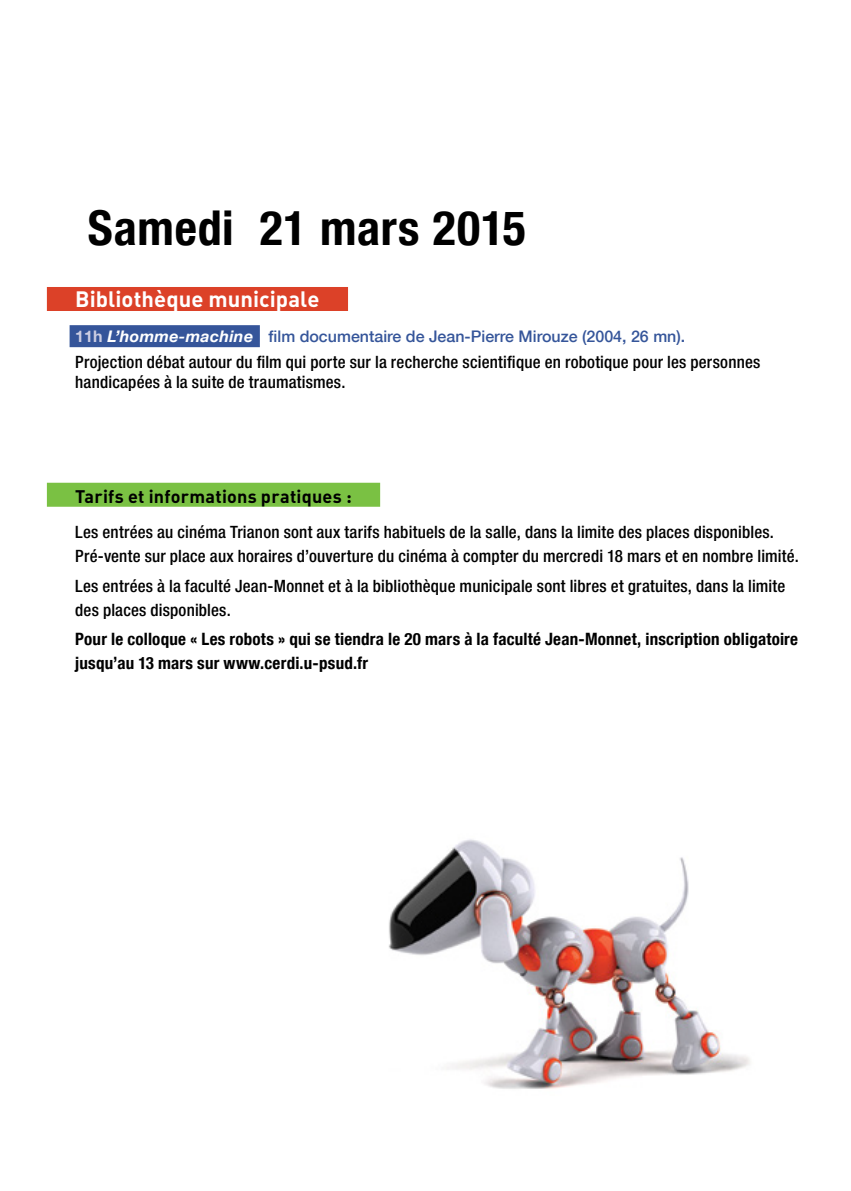
<style>
.page{position:relative;width:851px;height:1191px;background:#fff}
.page>*{position:absolute;margin:0;border:0;box-sizing:border-box;transform-origin:0 0}
.t1{font:700 condensed 48px "Helvetica Neue LT Com";letter-spacing:.015em;color:#000}
.t2{font:22px "DIN Bold Alternate";letter-spacing:.005em;color:#fff}
.t3{font:18px "DIN Bold Alternate";letter-spacing:.01em;color:#000}
.t4{font:500 condensed 17px/24px "Helvetica Neue LT Com";letter-spacing:.01em;color:#000}
.t5{font:700 condensed 17px/24px "Helvetica Neue LT Com";letter-spacing:.01em;color:#000}
.t6{font:500 16px "Helvetica Neue LT Com";color:#35559a}
.s1{font-weight:700;color:#cdcee3}
.s2{font-weight:700;font-style:italic;color:#fff}
</style>
<div class="page">
<img style="left:389px;top:839px;width:361px;height:250px">
<div style="left:47px;top:287px;width:301px;height:24px;background:#dc4128"></div>
<div style="left:70px;top:325px;width:190px;height:22px;background:#35559a"></div>
<div style="left:47px;top:483px;width:333px;height:24px;background:#7ac143"></div>
<h1 class="t1" style="left:88px;top:199px;width:439px">Samedi 21 mars 2015</h1>
<p class="t2" style="left:75px;top:284px;width:246px">Bibliothèque municipale</p>
<p class="t6" style="left:75px;top:327px;width:611px"><span class="s1">11h</span> <span class="s2">L’homme-machine</span> film documentaire de Jean-Pierre Mirouze (2004, 26 mn).</p>
<p class="t4" style="left:75px;top:352px;width:686px;line-height:20px">Projection débat autour du film qui porte sur la recherche scientifique en robotique pour les personnes handicapées à la suite de traumatismes.</p>
<p class="t3" style="left:75px;top:484px;width:278px">Tarifs et informations pratiques :</p>
<p class="t4" style="left:75px;top:520px;width:725px">Les entrées au cinéma Trianon sont aux tarifs habituels de la salle, dans la limite des places disponibles.<br>Pré-vente sur place aux horaires d’ouverture du cinéma à compter du mercredi 18 mars et en nombre limité.</p>
<p class="t4" style="left:75px;top:573px;width:711px">Les entrées à la faculté Jean-Monnet et à la bibliothèque municipale sont libres et gratuites, dans la limite des places disponibles.</p>
<p class="t5" style="left:75px;top:627px;width:724px">Pour le colloque « Les robots » qui se tiendra le 20 mars à la faculté Jean-Monnet, inscription obligatoire jusqu’au 13 mars sur www.cerdi.u-psud.fr</p>
</div>
